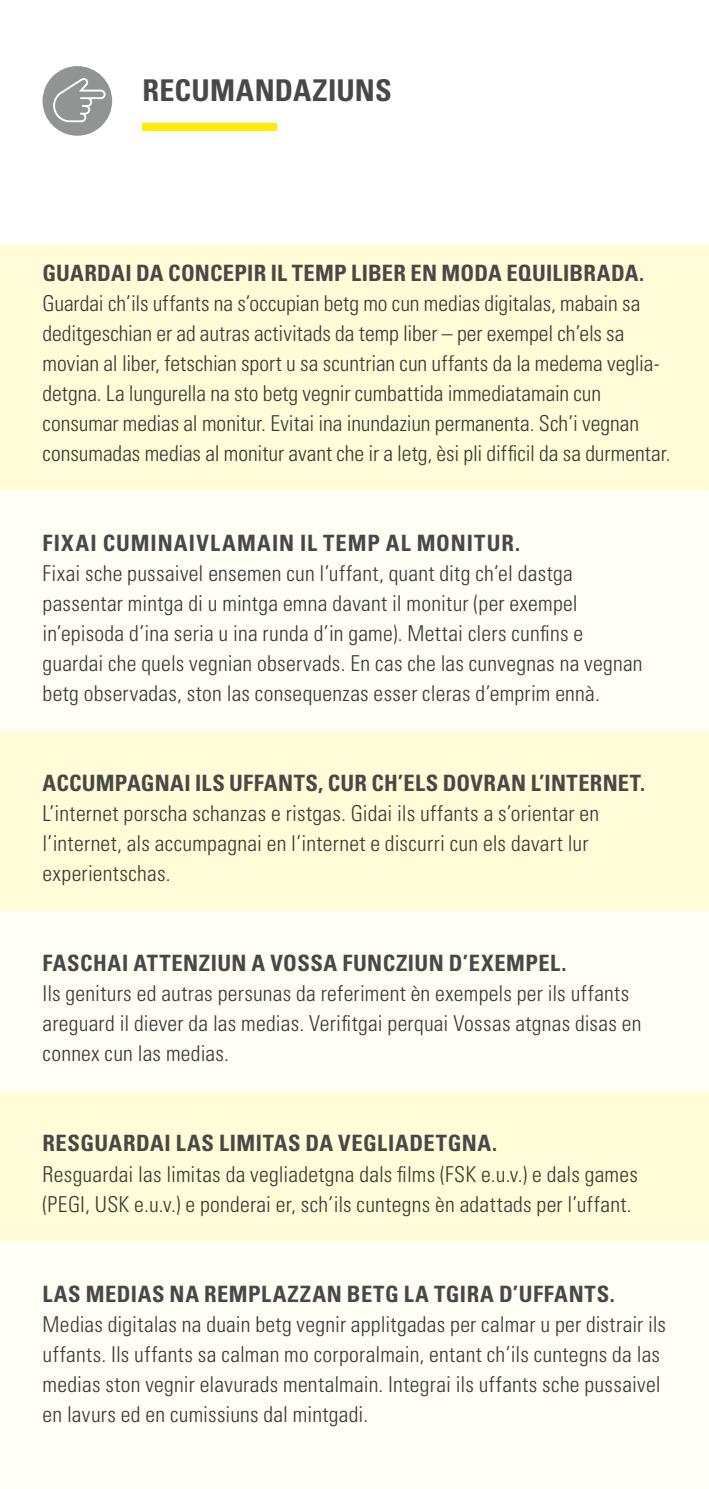
<style>
.page{position:relative;width:709px;height:1489px;background:#fff}
.page>*{position:absolute;margin:0;border:0;box-sizing:border-box;transform-origin:0 0}
.t1{font:700 condensed 30px "Univers LT Std";letter-spacing:.005em;color:#474847}
.t2{font:700 condensed 22.5px "Univers LT Std";letter-spacing:.025em;color:#474847}
.t3{font:700 condensed 22.5px "Univers LT Std";letter-spacing:.055em;color:#474847}
.t4{font:300 condensed 22px/30px "Univers LT Std";letter-spacing:.01em;color:#383937}
</style>
<div class="page">
<div style="left:142px;top:123px;width:135px;height:8px;background:#ffed00"></div>
<div style="left:0;top:731px;width:709px;height:180px;background:#fffcd7"></div>
<div style="left:0;top:491px;width:709px;height:240px;background:#fffef5"></div>
<hr style="left:708px;top:551px;width:1px;height:180px;background:#fffcd7">
<div style="left:0;top:1091px;width:709px;height:150px;background:#fffcd7"></div>
<div style="left:0;top:1241px;width:709px;height:247px;background:#fffef5"></div>
<div style="left:0;top:245px;width:709px;height:246px;background:#fffcd7"></div>
<div style="left:0;top:911px;width:709px;height:180px;background:#fffef5"></div>
<hr style="left:708px;top:275px;width:1px;height:276px;background:#fffef5">
<hr style="left:708px;top:0;width:1px;height:275px;background:#fffcd7">
<div style="left:43px;top:66px;width:69px;height:70px;background:#929493;border-radius:50%"></div>
<svg style="left:53px;top:78px;width:53px;height:44px"></svg>
<h1 class="t1" style="left:142px;top:72px;width:251px">RECUMANDAZIUNS</h1>
<p class="t2" style="left:43px;top:259px;width:603px">GUARDAI DA CONCEPIR IL TEMP LIBER EN MODA EQUILIBRADA.</p>
<p class="t4" style="left:43px;top:288px;width:629px">Guardai ch’ils uffants na s’occupian betg mo cun medias digitalas, mabain sa deditgeschian er ad autras activitads da temp liber – per exempel ch’els sa movian al liber, fetschian sport u sa scuntrian cun uffants da la medema veglia&shy;detgna. La lungurella na sto betg vegnir cumbattida immediatamain cun consumar medias al monitur. Evitai ina inundaziun permanenta. Sch’i vegnan consumadas medias al monitur avant che ir a letg, èsi pli difficil da sa durmentar.</p>
<p class="t3" style="left:43px;top:529px;width:479px">FIXAI CUMINAIVLAMAIN IL TEMP AL MONITUR.</p>
<p class="t4" style="left:43px;top:558px;width:601px">Fixai sche pussaivel ensemen cun l’uffant, quant ditg ch’el dastga passentar mintga di u mintga emna davant il monitur (per exempel in’episoda d’ina seria u ina runda d’in game). Mettai clers cunfins e guardai che quels vegnian observads. En cas che las cunvegnas na vegnan betg observadas, ston las consequenzas esser cleras d’emprim ennà.</p>
<p class="t2" style="left:43px;top:769px;width:604px">ACCUMPAGNAI ILS UFFANTS, CUR CH’ELS DOVRAN L’INTERNET.</p>
<p class="t4" style="left:43px;top:798px;width:558px">L’internet porscha schanzas e ristgas. Gidai ils uffants a s’orientar en l’internet, als accumpagnai en l’internet e discurri cun els davart lur experientschas.</p>
<p class="t2" style="left:43px;top:949px;width:525px">FASCHAI ATTENZIUN A VOSSA FUNCZIUN D’EXEMPEL.</p>
<p class="t4" style="left:43px;top:978px;width:600px">Ils geniturs ed autras persunas da referiment èn exempels per ils uffants areguard il diever da las medias. Verifitgai perquai Vossas atgnas disas en connex cun las medias.</p>
<p class="t2" style="left:43px;top:1129px;width:456px">RESGUARDAI LAS LIMITAS DA VEGLIADETGNA.</p>
<p class="t4" style="left:43px;top:1158px;width:597px">Resguardai las limitas da vegliadetgna dals films (FSK e.u.v.) e dals games (PEGI, USK e.u.v.) e ponderai er, sch’ils cuntegns èn adattads per l’uffant.</p>
<p class="t2" style="left:43px;top:1279px;width:573px">LAS MEDIAS NA REMPLAZZAN BETG LA TGIRA D’UFFANTS.</p>
<p class="t4" style="left:43px;top:1308px;width:625px">Medias digitalas na duain betg vegnir applitgadas per calmar u per distrair ils uffants. Ils uffants sa calman mo corporalmain, entant ch’ils cuntegns da las medias ston vegnir elavurads mentalmain. Integrai ils uffants sche pussaivel en lavurs ed en cumissiuns dal mintgadi.</p>
</div>
